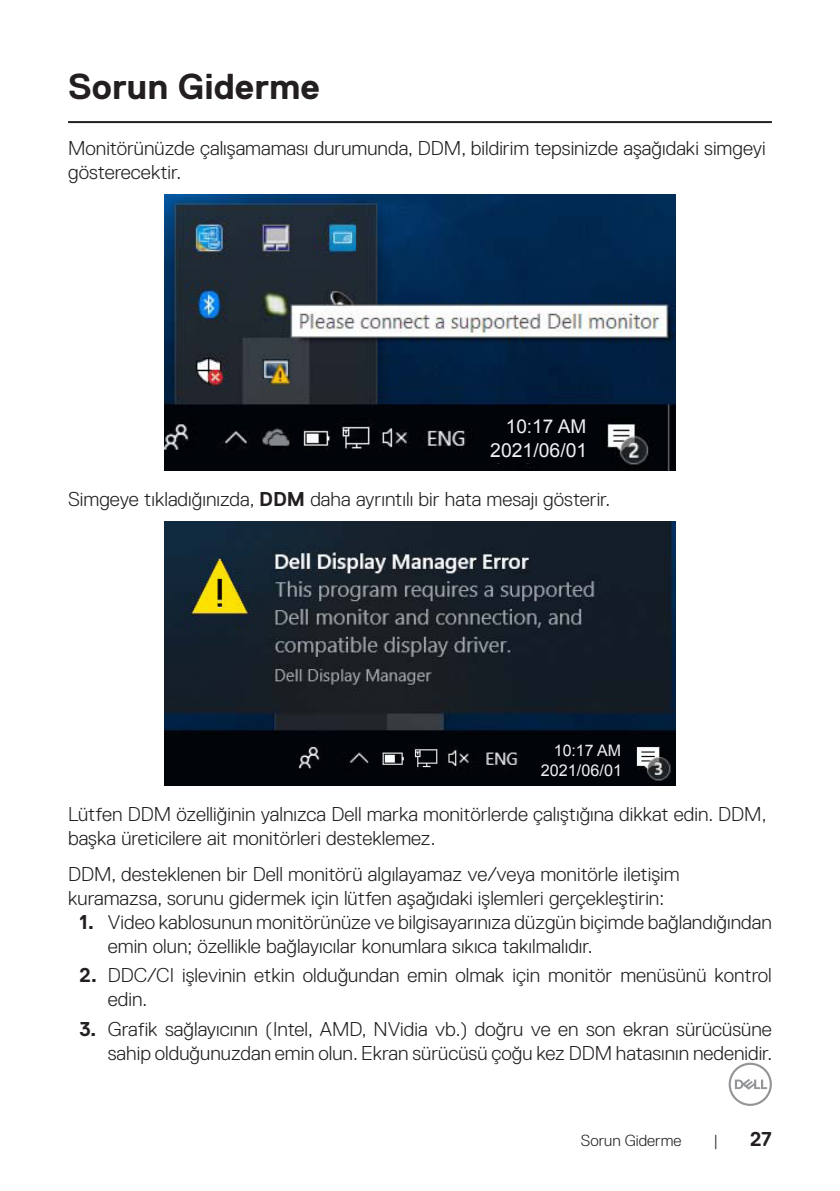
<style>
.page{position:relative;width:840px;height:1191px;background:#fff}
.page>*{position:absolute;margin:0;border:0;box-sizing:border-box;transform-origin:0 0}
.Head_1{font:700 36px "Dell Replica";color:#231f20}
.Paragraph{font:300 20px/24px "Dell Replica";color:#231f20}
.t1{font:700 20px "Dell Replica";color:#231f20}
.t2{font:19.4px "Arial";color:#f0f0f2}
.t3{font:19px "Arial";color:#f0f0f2}
.t4{font:16.2px "Arial";color:#f0f0f2}
.t5{font:300 16px "Dell Replica";color:#231f20}
.t6{font:16px "Arial";color:#f0f0f2}
.s1{font-weight:700}
</style>
<div class="page">
<svg style="left:728px;top:1062px;width:43px;height:44px"></svg>
<hr style="left:68px;top:121px;width:703px;height:2px;background:#231f20">
<img style="left:164px;top:194px;width:511px;height:276px">
<div style="left:475px;top:409px;width:104px;height:54px;background:#010409"></div>
<img style="left:164px;top:521px;width:511px;height:265px">
<div style="left:526px;top:735px;width:89px;height:47px;background:#010409"></div>
<p class="Head_1" style="left:68px;top:66px;width:253px">Sorun Giderme</p>
<p class="Paragraph" style="left:68px;top:136px;width:698px">Monitörünüzde çalışamaması durumunda, DDM, bildirim tepsinizde aşağıdaki simgeyi gösterecektir.</p>
<p class="t3" style="left:505px;top:413px;width:82px">10:17 AM</p>
<p class="t2" style="left:490px;top:437px;width:98px">2021/06/01</p>
<p class="Paragraph" style="left:68px;top:487px;width:543px">Simgeye tıkladığınızda, <span class="s1">DDM</span> daha ayrıntılı bir hata mesajı gösterir.</p>
<p class="t6" style="left:553px;top:740px;width:69px">10:17 AM</p>
<p class="t4" style="left:540px;top:759px;width:83px">2021/06/01</p>
<p class="Paragraph" style="left:68px;top:802px;width:699px">Lütfen DDM özelliğinin yalnızca Dell marka monitörlerde çalıştığına dikkat edin. DDM, başka üreticilere ait monitörleri desteklemez.</p>
<p class="Paragraph" style="left:68px;top:862px;width:612px">DDM, desteklenen bir Dell monitörü algılayamaz ve/veya monitörle iletişim kuramazsa, sorunu gidermek için lütfen aşağıdaki işlemleri gerçekleştirin:</p>
<p class="Paragraph" style="left:108px;top:910px;width:665px;text-indent:-28px"><span class="s1">1.</span> Video kablosunun monitörünüze ve bilgisayarınıza düzgün biçimde bağlandığından emin olun; özellikle bağlayıcılar konumlara sıkıca takılmalıdır.</p>
<p class="Paragraph" style="left:108px;top:963px;width:665px;text-indent:-28px"><span class="s1">2.</span> DDC/CI işlevinin etkin olduğundan emin olmak için monitör menüsünü kontrol edin.</p>
<p class="Paragraph" style="left:79px;top:1017px;width:694px;text-align:right"><span class="s1">3.</span> Grafik sağlayıcının (Intel, AMD, NVidia vb.) doğru ve en son ekran sürücüsüne sahip olduğunuzdan emin olun. Ekran sürücüsü çoğu kez DDM hatasının nedenidir.</p>
<p class="t5" style="left:580px;top:1131px;width:102px">Sorun Giderme</p>
<p class="t5" style="left:713px;top:1131px;width:6px">|</p>
<p class="t1" style="left:749px;top:1127px;width:23px">27</p>
</div>
